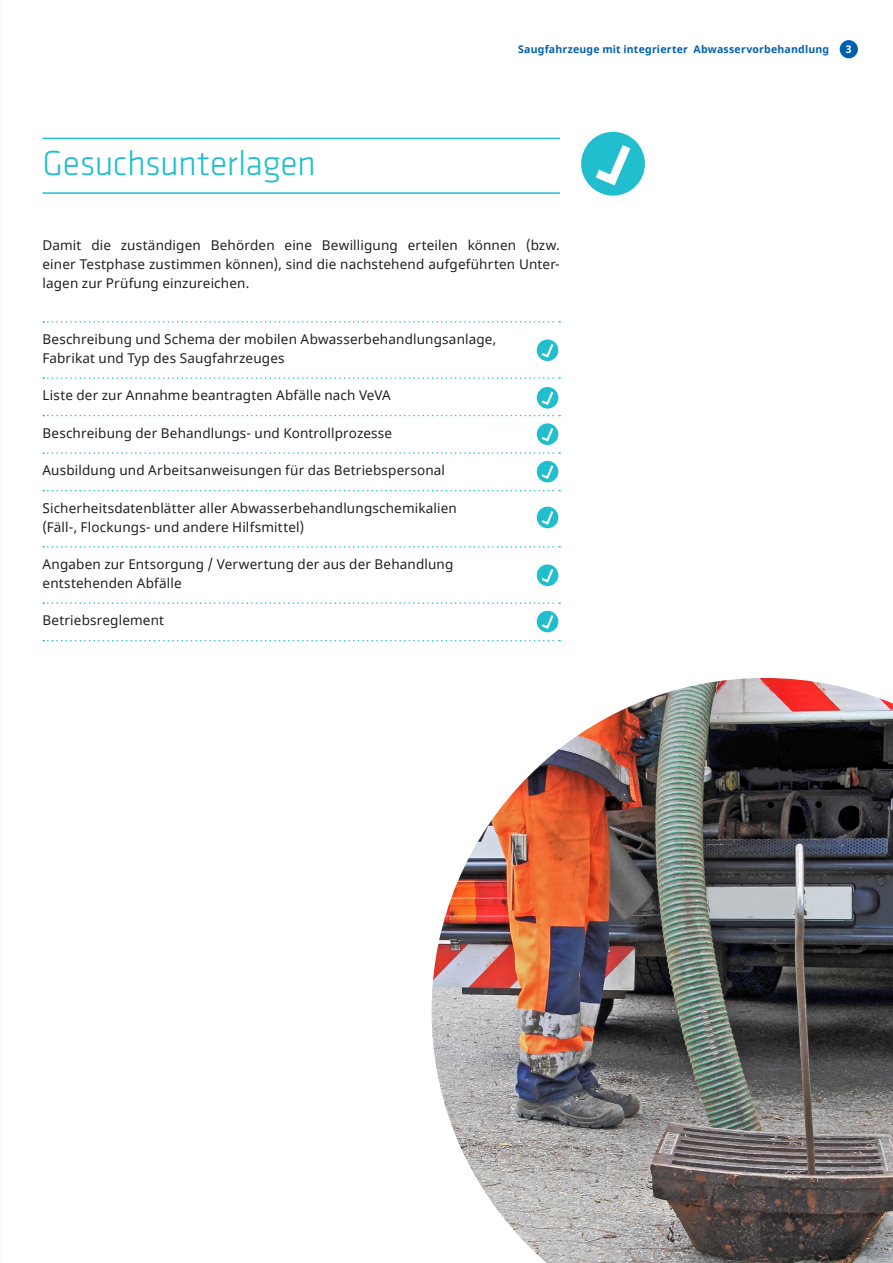
<style>
.page{position:relative;width:893px;height:1263px;background:#fff}
.page>*{position:absolute;margin:0;border:0;box-sizing:border-box;transform-origin:0 0}
.t1{font:300 36px "Klavika Basic";letter-spacing:-.015em;color:#21bece}
.t2{font:13.5px/18.8px "Noto Sans";letter-spacing:.015em;color:#231f20}
.t3{font:700 10.5px "Noto Sans";letter-spacing:.02em;color:#0160ae}
.t4{font:700 10.5px "Noto Sans";color:#fff}
</style>
<div class="page">
<hr style="left:0;top:0;width:1px;height:1263px;background:#bfbfbf">
<img style="left:432px;top:678px;width:461px;height:585px">
<div style="left:840px;top:40px;width:18px;height:18px;background:#0160ae;border-radius:50%"></div>
<svg style="left:43px;top:321px;width:517px;height:2px"></svg>
<svg style="left:43px;top:377px;width:517px;height:2px"></svg>
<svg style="left:43px;top:415px;width:517px;height:1px"></svg>
<svg style="left:43px;top:452px;width:517px;height:2px"></svg>
<svg style="left:43px;top:490px;width:517px;height:1px"></svg>
<svg style="left:43px;top:546px;width:517px;height:2px"></svg>
<svg style="left:43px;top:602px;width:517px;height:2px"></svg>
<svg style="left:43px;top:640px;width:517px;height:1px"></svg>
<hr style="left:43px;top:138px;width:517px;height:1px;background:#21bece">
<hr style="left:43px;top:192px;width:517px;height:2px;background:#21bece">
<div style="left:581px;top:132px;width:64px;height:64px;background:#21bece;border-radius:50%"></div>
<svg style="left:586px;top:136px;width:51px;height:55px"></svg>
<svg style="left:537px;top:339px;width:21px;height:22px"></svg>
<svg style="left:539px;top:342px;width:16px;height:17px"></svg>
<svg style="left:537px;top:387px;width:21px;height:22px"></svg>
<svg style="left:539px;top:389px;width:16px;height:18px"></svg>
<div style="left:537px;top:611px;width:21px;height:21px;background:#21bece;border-radius:50%"></div>
<svg style="left:539px;top:613px;width:16px;height:17px"></svg>
<svg style="left:537px;top:564px;width:21px;height:22px"></svg>
<svg style="left:539px;top:566px;width:16px;height:18px"></svg>
<div style="left:537px;top:507px;width:21px;height:21px;background:#21bece;border-radius:50%"></div>
<svg style="left:539px;top:509px;width:16px;height:17px"></svg>
<div style="left:537px;top:461px;width:21px;height:21px;background:#21bece;border-radius:50%"></div>
<svg style="left:539px;top:463px;width:16px;height:17px"></svg>
<svg style="left:537px;top:423px;width:21px;height:22px"></svg>
<svg style="left:539px;top:425px;width:16px;height:18px"></svg>
<h1 class="t1" style="left:43px;top:142px;width:275px">Gesuchsunterlagen</h1>
<p class="t3" style="left:518px;top:41px;width:313px">Saugfahrzeuge mit integrierter Abwasservorbehandlung</p>
<p class="t4" style="left:846px;top:42px;width:7px">3</p>
<p class="t2" style="left:43px;top:237px;width:519px;text-align:justify">Damit die zuständigen Behörden eine Bewilligung erteilen können (bzw. einer Testphase zustimmen können), sind die nachstehend aufgeführten Unter&shy;lagen zur Prüfung einzureichen.</p>
<p class="t2" style="left:43px;top:330px;width:455px">Beschreibung und Schema der mobilen Abwasserbehandlungsanlage,<br>Fabrikat und Typ des Saugfahrzeuges</p>
<p class="t2" style="left:43px;top:387px;width:350px">Liste der zur Annahme beantragten Abfälle nach VeVA</p>
<p class="t2" style="left:43px;top:424px;width:351px">Beschreibung der Behandlungs- und Kontrollprozesse</p>
<p class="t2" style="left:43px;top:462px;width:404px">Ausbildung und Arbeitsanweisungen für das Betriebspersonal</p>
<p class="t2" style="left:43px;top:499px;width:416px">Sicherheitsdatenblätter aller Abwasserbehandlungschemikalien (Fäll-, Flockungs- und andere Hilfsmittel)</p>
<p class="t2" style="left:43px;top:555px;width:412px">Angaben zur Entsorgung / Verwertung der aus der Behandlung entstehenden Abfälle</p>
<p class="t2" style="left:43px;top:612px;width:123px">Betriebsreglement</p>
</div>
